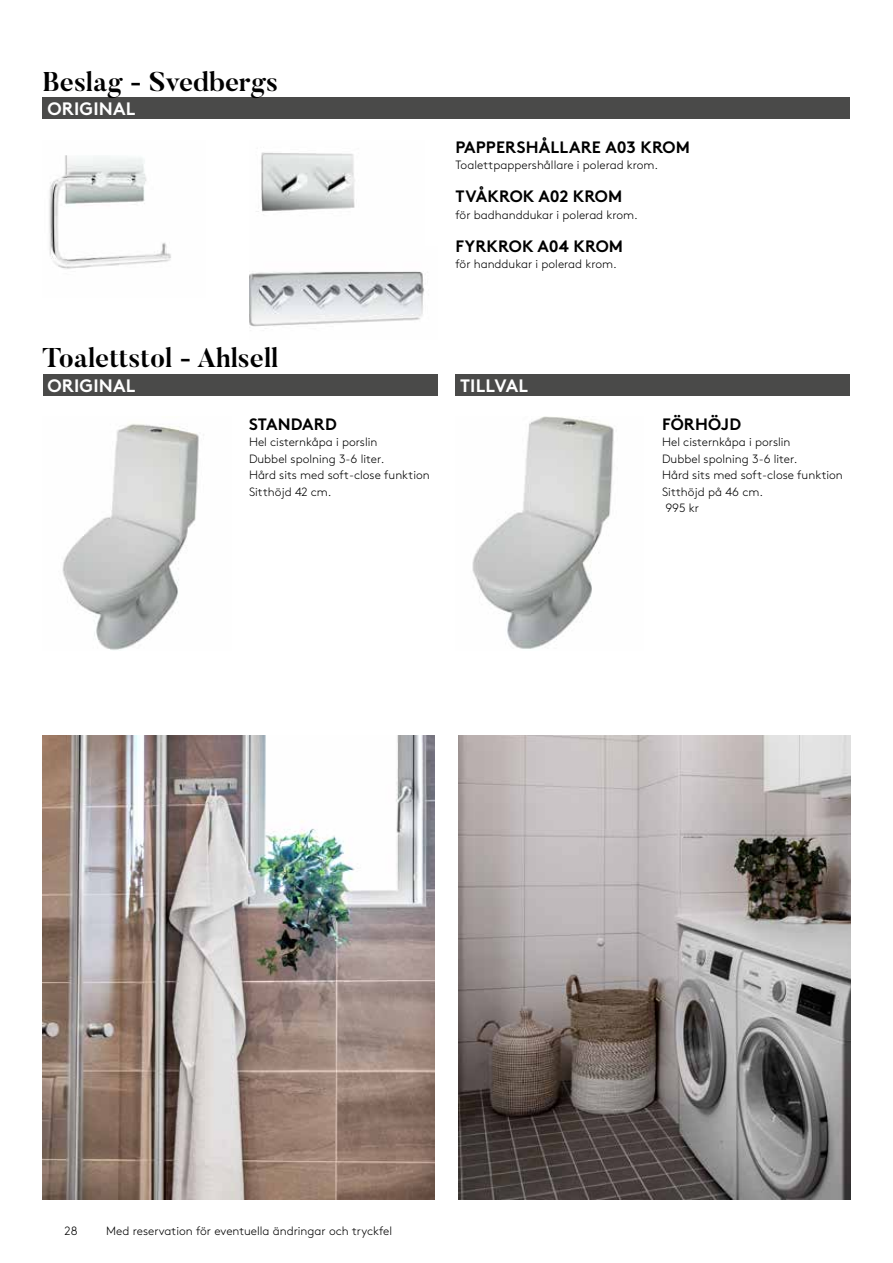
<style>
.page{position:relative;width:893px;height:1263px;background:#fff}
.page>*{position:absolute;margin:0;border:0;box-sizing:border-box;transform-origin:0 0}
.t1{font:700 27px "Butler";color:#000}
.t2{font:700 18px "Brown Std";letter-spacing:.01em;color:#fff}
.t3{font:700 16.5px "Brown Std";letter-spacing:.01em;color:#000}
.t4{font:300 12px/16.5px "Brown Std";color:#000}
</style>
<div class="page">
<div style="left:43px;top:374px;width:394px;height:21px;background:#4a4a49"></div>
<img style="left:62px;top:424px;width:137px;height:226px">
<div style="left:455px;top:374px;width:395px;height:21px;background:#4a4a49"></div>
<div style="left:43px;top:98px;width:807px;height:21px;background:#4a4a49"></div>
<img style="left:256px;top:152px;width:99px;height:60px">
<img style="left:49px;top:155px;width:122px;height:114px">
<img style="left:249px;top:271px;width:176px;height:58px">
<img style="left:472px;top:417px;width:142px;height:232px">
<img style="left:458px;top:736px;width:392px;height:463px">
<img style="left:43px;top:736px;width:391px;height:463px">
<h1 class="t1" style="left:43px;top:64px;width:237px">Beslag - Svedbergs</h1>
<h2 class="t2" style="left:47px;top:98px;width:89px">ORIGINAL</h2>
<h3 class="t3" style="left:456px;top:137px;width:236px">PAPPERSHÅLLARE A03 KROM</h3>
<p class="t4" style="left:455px;top:157px;width:204px">Toalettpappershållare i polerad krom.</p>
<h3 class="t3" style="left:456px;top:186px;width:168px">TVÅKROK A02 KROM</h3>
<p class="t4" style="left:455px;top:206px;width:184px">för badhanddukar i polerad krom.</p>
<h3 class="t3" style="left:456px;top:236px;width:169px">FYRKROK A04 KROM</h3>
<p class="t4" style="left:455px;top:256px;width:163px">för handdukar i polerad krom.</p>
<h1 class="t1" style="left:43px;top:340px;width:237px">Toalettstol - Ahlsell</h1>
<h2 class="t2" style="left:47px;top:374px;width:89px">ORIGINAL</h2>
<h3 class="t3" style="left:249px;top:414px;width:89px">STANDARD</h3>
<p class="t4" style="left:249px;top:434px;width:182px">Hel cisternkåpa i porslin<br>Dubbel spolning 3-6 liter.<br>Hård sits med soft-close funktion<br>Sitthöjd 42 cm.</p>
<h2 class="t2" style="left:460px;top:374px;width:70px">TILLVAL</h2>
<h3 class="t3" style="left:662px;top:414px;width:80px">FÖRHÖJD</h3>
<p class="t4" style="left:662px;top:434px;width:182px">Hel cisternkåpa i porslin<br>Dubbel spolning 3-6 liter.<br>Hård sits med soft-close funktion<br>Sitthöjd på 46 cm.<br>995 kr</p>
<p class="t4" style="left:65px;top:1223px;width:14px">28</p>
<p class="t4" style="left:106px;top:1223px;width:287px">Med reservation för eventuella ändringar och tryckfel</p>
</div>
